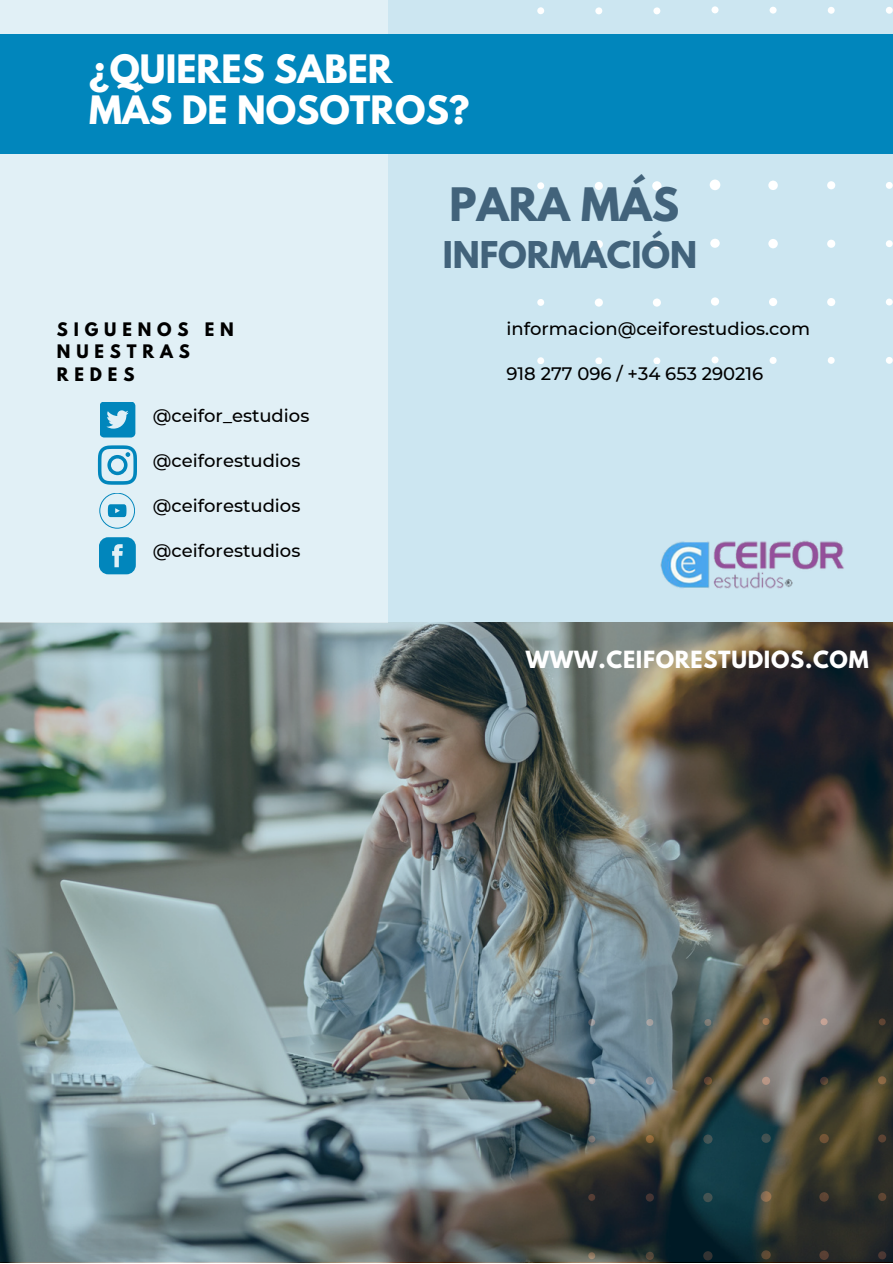
<style>
.page{position:relative;width:893px;height:1264px;background:#fff}
.page>*{position:absolute;margin:0;border:0;box-sizing:border-box;transform-origin:0 0}
.t1{font:700 40.8px "League Spartan";color:#42637b}
.t2{font:700 34.65px/41.5px "League Spartan";color:#fff}
.t3{font:700 32.7px "League Spartan";color:#42637b}
.t4{font:700 21px "League Spartan";letter-spacing:.035em;color:#fff}
.t5{font:500 18px "Montserrat";color:#000}
.t6{font:700 16.5px/22.5px "League Spartan";letter-spacing:.355em;color:#000}
</style>
<div class="page">
<img style="left:0;top:0;width:892px;height:1262px">
<svg style="left:588px;top:1017px;width:304px;height:245px;background:#3f4743"></svg>
<div style="left:537px;top:6px;width:355px;height:358px;background:#cce6f1"></div>
<svg style="left:396px;top:611px;width:496px;height:46px;background:#838b88"></svg>
<svg style="left:446px;top:312px;width:44px;height:34px"></svg>
<svg style="left:454px;top:361px;width:28px;height:39px"></svg>
<div style="left:0;top:0;width:388px;height:623px;background:#e1f0f6"></div>
<div style="left:0;top:34px;width:892px;height:119px;background:#0186bc"></div>
<svg style="left:98px;top:445px;width:39px;height:40px;background:#83c3dd"></svg>
<svg style="left:99px;top:537px;width:37px;height:37px"></svg>
<svg style="left:100px;top:401px;width:35px;height:36px"></svg>
<svg style="left:99px;top:492px;width:36px;height:36px"></svg>
<img style="left:660px;top:537px;width:186px;height:54px">
<p class="t2" style="left:89px;top:52px;width:382px">¿QUIERES SABER<br>MÁS DE NOSOTROS?</p>
<p class="t1" style="left:449px;top:185px;width:231px">PARA MÁS</p>
<p class="t3" style="left:442px;top:238px;width:256px">INFORMACIÓN</p>
<p class="t6" style="left:57px;top:320px;width:178px">SIGUENOS EN<br>NUESTRAS<br>REDES</p>
<p class="t5" style="left:506px;top:318px;width:305px">informacion@ceiforestudios.com</p>
<p class="t5" style="left:506px;top:363px;width:258px">918 277 096 / +34 653 290216</p>
<p class="t5" style="left:153px;top:404px;width:158px">@ceifor_estudios</p>
<p class="t5" style="left:153px;top:449px;width:149px">@ceiforestudios</p>
<p class="t5" style="left:153px;top:494px;width:149px">@ceiforestudios</p>
<p class="t5" style="left:153px;top:539px;width:149px">@ceiforestudios</p>
<p class="t4" style="left:525px;top:648px;width:344px">WWW.CEIFORESTUDIOS.COM</p>
</div>
